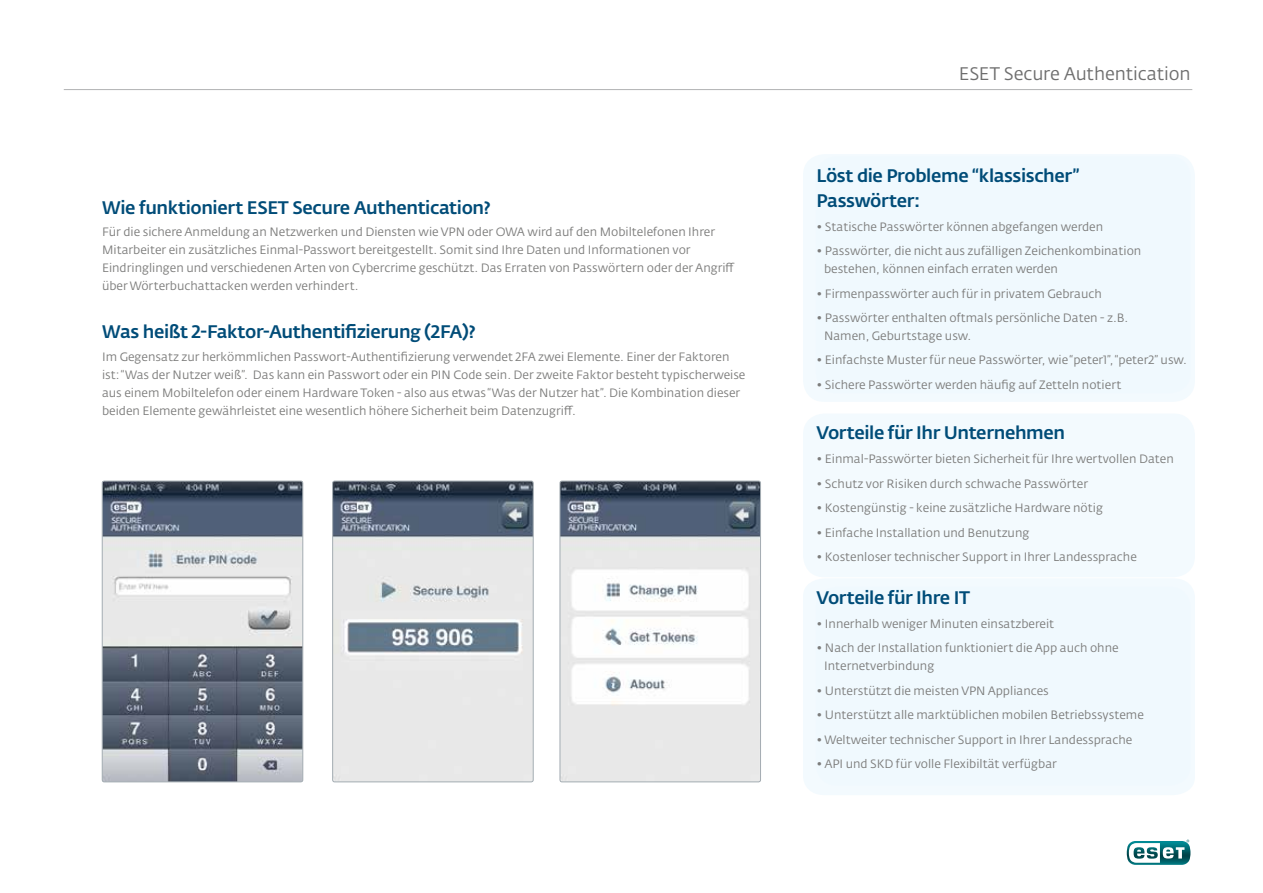
<style>
.page{position:relative;width:1263px;height:893px;background:#fff}
.page>*{position:absolute;margin:0;border:0;box-sizing:border-box;transform-origin:0 0}
.t1{font:500 18px/24.3px "Fedra Sans Alt Pro";letter-spacing:-.025em;color:#004c78}
.t2{font:18px "Fedra Sans Alt Pro";letter-spacing:-.005em;color:#6e6e6e}
.t3{font:12px/18px "Fedra Sans Alt Pro";color:#7d7d7c}
</style>
<div class="page">
<div style="left:803px;top:579px;width:392px;height:216px;background:#f3fafe"></div>
<div style="left:803px;top:414px;width:392px;height:163px;background:#f0f9fe;border-radius:21px"></div>
<div style="left:803px;top:154px;width:392px;height:248px;background:#f0f9fe;border-radius:21px"></div>
<hr style="left:64px;top:89px;width:1128px;height:1px;background:#b1b2b3">
<div style="left:816px;top:587px;width:375px;height:199px;background:#f0f9fe;border-radius:21px"></div>
<svg style="left:1127px;top:840px;width:63px;height:25px"></svg>
<img style="left:334px;top:481px;width:199px;height:301px">
<div style="left:332px;top:481px;width:201px;height:301px;border:1px solid #a3acb2;border-radius:2px"></div>
<img style="left:102px;top:481px;width:201px;height:301px">
<div style="left:102px;top:481px;width:201px;height:301px;border:1px solid #a3acb2;border-radius:2px"></div>
<img style="left:560px;top:481px;width:199px;height:301px">
<div style="left:560px;top:481px;width:201px;height:301px;border:1px solid #a3acb2;border-radius:2px"></div>
<h1 class="t1" style="left:102px;top:195px;width:390px">Wie funktioniert ESET Secure Authentication?</h1>
<p class="t3" style="left:102px;top:223px;width:634px">Für die sichere Anmeldung an Netzwerken und Diensten wie VPN oder OWA wird auf den Mobiltelefonen Ihrer Mitarbeiter ein zusätzliches Einmal-Passwort bereitgestellt. Somit sind Ihre Daten und Informationen vor Eindringlingen und verschiedenen Arten von Cybercrime geschützt. Das Erraten von Passwörtern oder der Angriff über Wörterbuchattacken werden verhindert.</p>
<h1 class="t1" style="left:102px;top:320px;width:375px">Was heißt 2-Faktor-Authentifizierung (2FA)?</h1>
<p class="t3" style="left:102px;top:347px;width:645px">Im Gegensatz zur herkömmlichen Passwort-Authentifizierung verwendet 2FA zwei Elemente. Einer der Faktoren ist: “Was der Nutzer weiß”. Das kann ein Passwort oder ein PIN Code sein. Der zweite Faktor besteht typischerweise aus einem Mobiltelefon oder einem Hardware Token - also aus etwas “Was der Nutzer hat”. Die Kombination dieser beiden Elemente gewährleistet eine wesentlich höhere Sicherheit beim Datenzugriff.</p>
<h1 class="t2" style="left:959px;top:62px;width:233px">ESET Secure Authentication</h1>
<h1 class="t1" style="left:816px;top:164px;width:264px">Löst die Probleme “klassischer”<br>Passwörter:</h1>
<p class="t3" style="left:816px;top:218px;width:288px">• Statische Passwörter können abgefangen werden</p>
<p class="t3" style="left:824px;top:242px;width:319px;text-indent:-8px">• Passwörter, die nicht aus zufälligen Zeichenkombination bestehen, können einfach erraten werden</p>
<p class="t3" style="left:816px;top:284px;width:287px">• Firmenpasswörter auch für in privatem Gebrauch</p>
<p class="t3" style="left:824px;top:309px;width:306px;text-indent:-8px">• Passwörter enthalten oftmals persönliche Daten - z.B.<br>Namen, Geburtstage usw.</p>
<p class="t3" style="left:816px;top:351px;width:372px">• Einfachste Muster für neue Passwörter, wie “peter1”, “peter2” usw.</p>
<p class="t3" style="left:816px;top:376px;width:306px">• Sichere Passwörter werden häufig auf Zetteln notiert</p>
<h1 class="t1" style="left:816px;top:421px;width:250px">Vorteile für Ihr Unternehmen</h1>
<p class="t3" style="left:816px;top:450px;width:359px">• Einmal-Passwörter bieten Sicherheit für Ihre wertvollen Daten</p>
<p class="t3" style="left:816px;top:475px;width:273px">• Schutz vor Risiken durch schwache Passwörter</p>
<p class="t3" style="left:816px;top:499px;width:288px">• Kostengünstig - keine zusätzliche Hardware nötig</p>
<p class="t3" style="left:816px;top:523px;width:214px">• Einfache Installation und Benutzung</p>
<p class="t3" style="left:816px;top:548px;width:322px">• Kostenloser technischer Support in Ihrer Landessprache</p>
<h1 class="t1" style="left:816px;top:585px;width:155px">Vorteile für Ihre IT</h1>
<p class="t3" style="left:816px;top:615px;width:239px">• Innerhalb weniger Minuten einsatzbereit</p>
<p class="t3" style="left:824px;top:639px;width:296px;text-indent:-8px">• Nach der Installation funktioniert die App auch ohne<br>Internetverbindung</p>
<p class="t3" style="left:816px;top:682px;width:234px">• Unterstützt die meisten VPN Appliances</p>
<p class="t3" style="left:816px;top:706px;width:329px">• Unterstützt alle marktüblichen mobilen Betriebssysteme</p>
<p class="t3" style="left:816px;top:730px;width:317px">• Weltweiter technischer Support in Ihrer Landessprache</p>
<p class="t3" style="left:816px;top:755px;width:242px">• API und SKD für volle Flexibiltät verfügbar</p>
</div>
